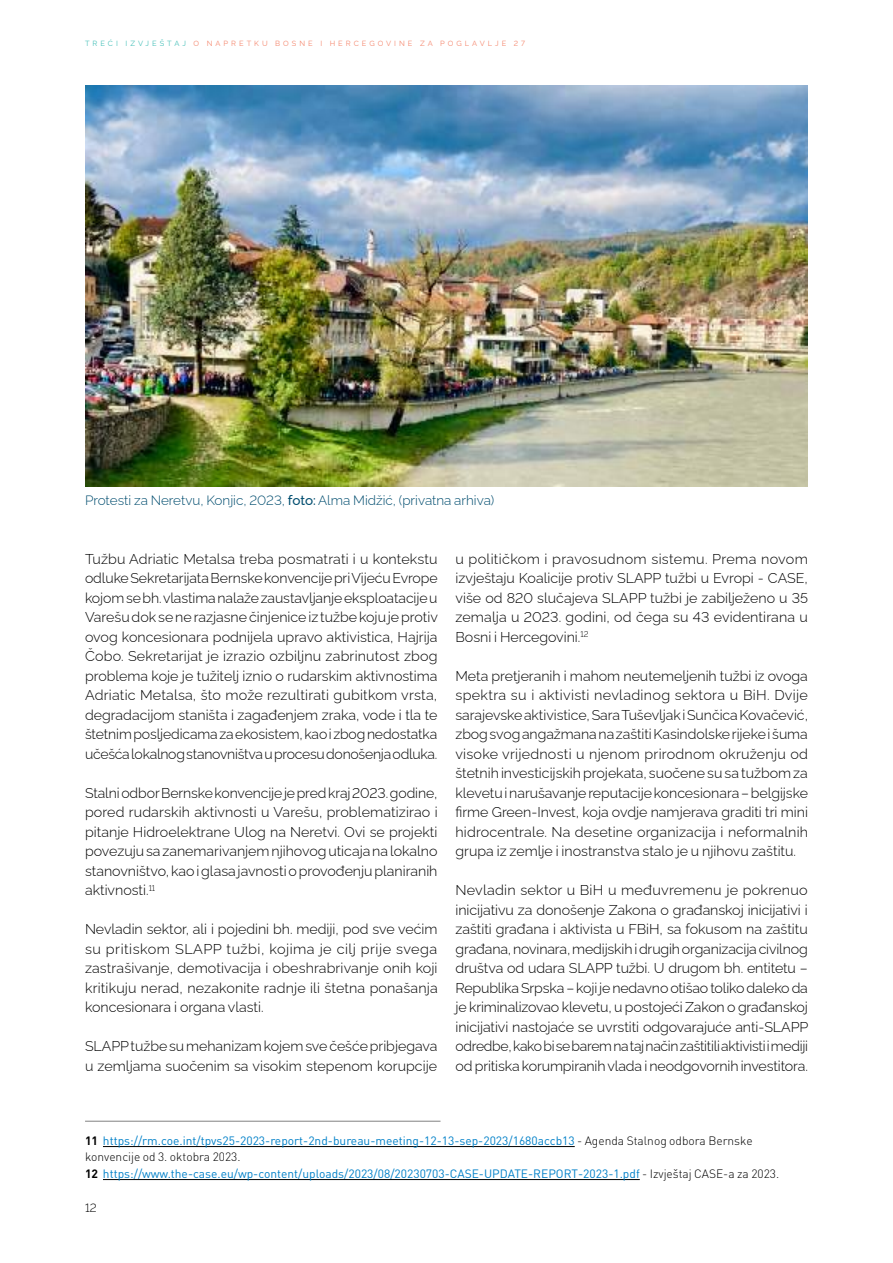
<style>
.page{position:relative;width:893px;height:1263px;background:#fff}
.page>*{position:absolute;margin:0;border:0;box-sizing:border-box;transform-origin:0 0}
.t1{font:300 14.25px/19.5px "Raleway";color:#000;text-align:justify}
.t2{font:300 13.5px "Raleway";color:#004d6f}
.t3{font:12px/16.5px "DIN Pro";color:#0080c8}
.t4{font:300 12px "Raleway";color:#000}
.t5{font:7.5px "Raleway";letter-spacing:.4em;color:#f5886f}
.s1{color:#47c0b9}
.s2{font-weight:500}
.s3{font-weight:700;color:#000}
.s4{font-weight:300;color:#000}
</style>
<div class="page">
<img style="left:85px;top:85px;width:723px;height:402px">
<hr style="left:103px;top:1146px;width:472px;height:1px;background:#000">
<hr style="left:103px;top:1179px;width:537px;height:1px;background:#000">
<hr style="left:85px;top:1121px;width:356px;height:1px;background:#000">
<p class="t5" style="left:85px;top:37px;width:442px"><span class="s1">TREĆI IZVJEŠTAJ</span> O NAPRETKU BOSNE I HERCEGOVINE ZA POGLAVLJE 27</p>
<p class="t2" style="left:85px;top:490px;width:411px">Protesti za Neretvu, Konjic, 2023, <span class="s2">foto:</span> Alma Midžić, (privatna arhiva)</p>
<p class="t1" style="left:85px;top:547px;width:354px">Tužbu Adriatic Metalsa treba posmatrati i u kontekstu odluke Sekretarijata Bernske konvencije pri Vijeću Evrope kojom se bh. vlastima nalaže zaustavljanje eksploatacije u Varešu dok se ne razjasne činjenice iz tužbe koju je protiv ovog koncesionara podnijela upravo aktivistica, Hajrija Čobo. Sekretarijat je izrazio ozbiljnu zabrinutost zbog problema koje je tužitelj iznio o rudarskim aktivnostima Adriatic Metalsa, što može rezultirati gubitkom vrsta, degradacijom staništa i zagađenjem zraka, vode i tla te štetnim posljedicama za ekosistem, kao i zbog nedostatka učešća lokalnog stanovništva u procesu donošenja odluka.</p>
<p class="t1" style="left:85px;top:781px;width:354px">Stalni odbor Bernske konvencije je pred kraj 2023. godine, pored rudarskih aktivnosti u Varešu, problematizirao i pitanje Hidroelektrane Ulog na Neretvi. Ovi se projekti povezuju sa zanemarivanjem njihovog uticaja na lokalno stanovništvo, kao i glasa javnosti o provođenju planiranih aktivnosti.<sup>11</sup></p>
<p class="t1" style="left:85px;top:918px;width:354px">Nevladin sektor, ali i pojedini bh. mediji, pod sve većim su pritiskom SLAPP tužbi, kojima je cilj prije svega zastrašivanje, demotivacija i obeshrabrivanje onih koji kritikuju nerad, nezakonite radnje ili štetna ponašanja koncesionara i organa vlasti.</p>
<p class="t1" style="left:85px;top:1035px;width:354px">SLAPP tužbe su mehanizam kojem sve češće pribjegava u zemljama suočenim sa visokim stepenom korupcije</p>
<p class="t1" style="left:455px;top:547px;width:354px">u političkom i pravosudnom sistemu. Prema novom izvještaju Koalicije protiv SLAPP tužbi u Evropi - CASE, više od 820 slučajeva SLAPP tužbi je zabilježeno u 35 zemalja u 2023. godini, od čega su 43 evidentirana u Bosni i Hercegovini.<sup>12</sup></p>
<p class="t1" style="left:455px;top:664px;width:354px">Meta pretjeranih i mahom neutemeljenih tužbi iz ovoga spektra su i aktivisti nevladinog sektora u BiH. Dvije sarajevske aktivistice, Sara Tuševljak i Sunčica Kovačević, zbog svog angažmana na zaštiti Kasindolske rijeke i šuma visoke vrijednosti u njenom prirodnom okruženju od štetnih investicijskih projekata, suočene su sa tužbom za klevetu i narušavanje reputacije koncesionara – belgijske firme Green-Invest, koja ovdje namjerava graditi tri mini hidrocentrale. Na desetine organizacija i neformalnih grupa iz zemlje i inostranstva stalo je u njihovu zaštitu.</p>
<p class="t1" style="left:455px;top:879px;width:354px">Nevladin sektor u BiH u međuvremenu je pokrenuo inicijativu za donošenje Zakona o građanskoj inicijativi i zaštiti građana i aktivista u FBiH, sa fokusom na zaštitu građana, novinara, medijskih i drugih organizacija civilnog društva od udara SLAPP tužbi. U drugom bh. entitetu – Republika Srpska – koji je nedavno otišao toliko daleko da je kriminalizovao klevetu, u postojeći Zakon o građanskoj inicijativi nastojaće se uvrstiti odgovarajuće anti-SLAPP odredbe, kako bi se barem na taj način zaštitili aktivisti i mediji od pritiska korumpiranih vlada i neodgovornih investitora.</p>
<p class="t3" style="left:85px;top:1132px;width:696px"><span class="s3">11</span> https://rm.coe.int/tpvs25-2023-report-2nd-bureau-meeting-12-13-sep-2023/1680accb13 <span class="s4">- Agenda Stalnog odbora Bernske konvencije od 3. oktobra 2023.<br></span><span class="s3">12</span> https://www.the-case.eu/wp-content/uploads/2023/08/20230703-CASE-UPDATE-REPORT-2023-1.pdf <span class="s4">- Izvještaj CASE-a za 2023.</span></p>
<p class="t4" style="left:85px;top:1198px;width:13px">12</p>
</div>
